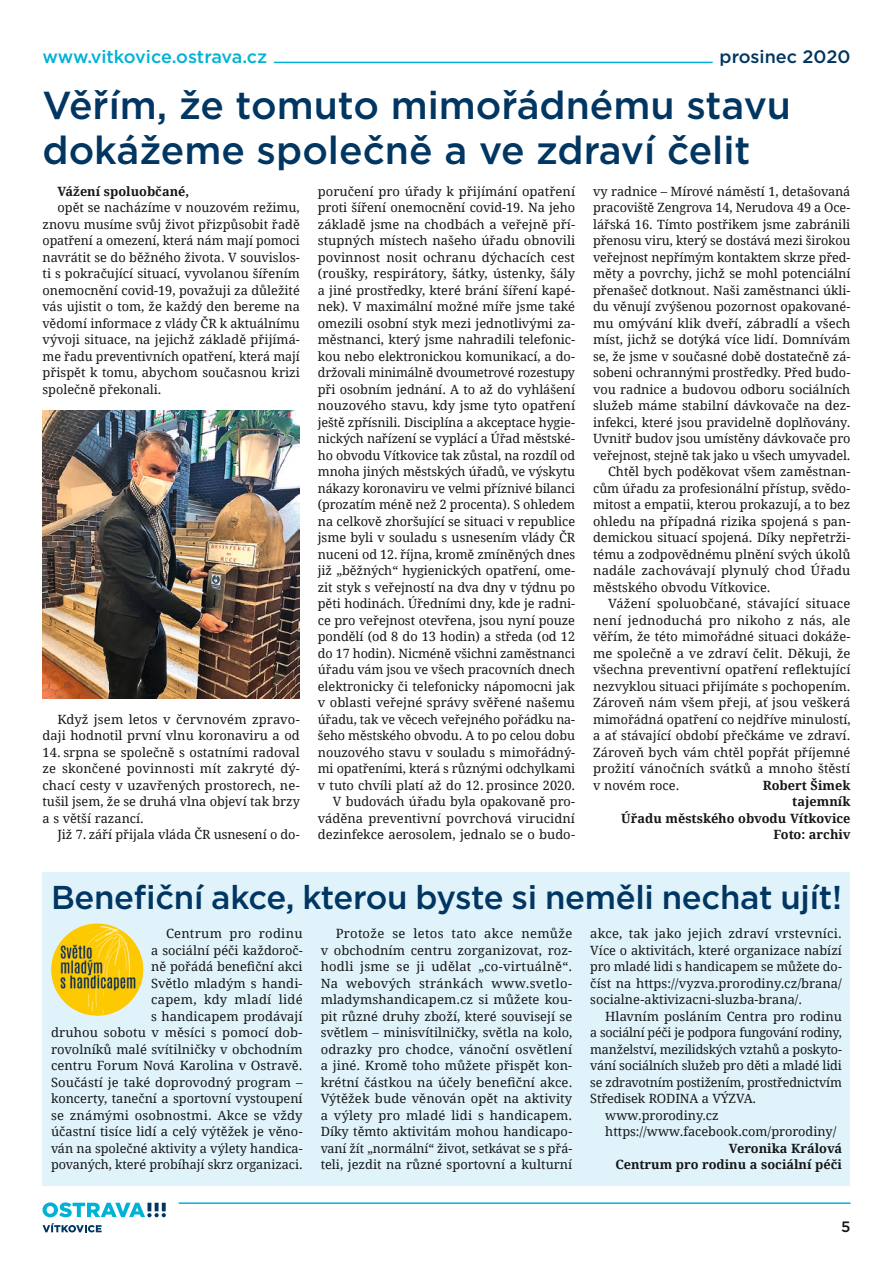
<style>
.page{position:relative;width:893px;height:1263px;background:#fff}
.page>*{position:absolute;margin:0;border:0;box-sizing:border-box;transform-origin:0 0}
.t1{font:500 39px/45px "Gotham";color:#003661}
.t2{font:500 33px "Gotham";letter-spacing:-.01em;color:#003661}
.t3{font:500 18px "Gotham";letter-spacing:-.01em;color:#00b2d4}
.t4{font:500 18px "Gotham";color:#003661}
.t5{font:500 15px "Gotham";color:#151616}
.t6{font:12.75px/16.5px "Droid Serif";letter-spacing:-.005em;color:#151616;text-align:justify}
.t7{font:700 12.75px/16.5px "Droid Serif";color:#151616;text-align:right}
.t8{font:12.75px "Droid Serif";letter-spacing:.015em;color:#151616}
</style>
<div class="page">
<svg style="left:43px;top:1202px;width:123px;height:15px"></svg>
<svg style="left:43px;top:1223px;width:59px;height:9px"></svg>
<hr style="left:179px;top:1202px;width:671px;height:2px;background:#00b2d4">
<hr style="left:274px;top:62px;width:439px;height:1px;background:#00b2d4">
<div style="left:43px;top:872px;width:807px;height:314px;background:#e0f3fb"></div>
<img style="left:51px;top:923px;width:92px;height:93px">
<img style="left:43px;top:410px;width:257px;height:288px">
<h3 class="t3" style="left:43px;top:45px;width:226px">www.vitkovice.ostrava.cz</h3>
<h3 class="t4" style="left:720px;top:45px;width:132px">prosinec 2020</h3>
<h1 class="t1" style="left:43px;top:82px;width:750px">Věřím, že tomuto mimořádnému stavu dokážeme společně a ve zdraví čelit</h1>
<p class="t7" style="left:58px;top:183px;width:133px">Vážení spoluobčané,</p>
<p class="t6" style="left:43px;top:200px;width:259px;text-indent:15px">opět se nacházíme v nouzovém režimu, znovu musíme svůj život přizpůsobit řadě opatření a omezení, která nám mají pomoci navrátit se do běžného života. V souvislos&shy;ti s pokračující situací, vyvolanou šířením onemocnění covid-19, považuji za důležité vás ujistit o tom, že každý den bereme na vědomí informace z vlády ČR k aktuálnímu vývoji situace, na jejichž základě přijímá&shy;me řadu preventivních opatření, která mají přispět k tomu, abychom současnou krizi společně překonali.</p>
<p class="t6" style="left:318px;top:183px;width:259px;text-align:right">poručení pro úřady k přijímání opatření proti šíření onemocnění covid-19. Na jeho základě jsme na chodbách a veřejně pří&shy;stupných místech našeho úřadu obnovili povinnost nosit ochranu dýchacích cest (roušky, respirátory, šátky, ústenky, šály a jiné prostředky, které brání šíření kapé&shy;nek). V maximální možné míře jsme také omezili osobní styk mezi jednotlivými za&shy;městnanci, který jsme nahradili telefonic&shy;kou nebo elektronickou komunikací, a do&shy;držovali minimálně dvoumetrové rozestupy při osobním jednání. A to až do vyhlášení nouzového stavu, kdy jsme tyto opatření ještě zpřísnili. Disciplína a akceptace hygie&shy;nických nařízení se vyplácí a Úřad městské&shy;ho obvodu Vítkovice tak zůstal, na rozdíl od mnoha jiných městských úřadů, ve výskytu nákazy koronaviru ve velmi příznivé bilanci (prozatím méně než 2 procenta). S ohledem na celkově zhoršující se situaci v republice jsme byli v souladu s usnesením vlády ČR nuceni od 12. října, kromě zmíněných dnes již „běžných“ hygienických opatření, ome&shy;zit styk s veřejností na dva dny v týdnu po pěti hodinách. Úředními dny, kde je radni&shy;ce pro veřejnost otevřena, jsou nyní pouze pondělí (od 8 do 13 hodin) a středa (od 12 do 17 hodin). Nicméně všichni zaměstnanci úřadu vám jsou ve všech pracovních dnech elektronicky či telefonicky nápomocni jak v oblasti veřejné správy svěřené našemu úřadu, tak ve věcech veřejného pořádku na&shy;šeho městského obvodu. A to po celou dobu nouzového stavu v souladu s mimořádný&shy;mi opatřeními, která s různými odchylkami v tuto chvíli platí až do 12. prosince 2020.<br>V budovách úřadu byla opakovaně pro&shy;váděna preventivní povrchová virucidní dezinfekce aerosolem, jednalo se o budo-</p>
<p class="t6" style="left:593px;top:183px;width:259px">vy radnice – Mírové náměstí 1, detašovaná</p>
<p class="t6" style="left:593px;top:200px;width:259px">pracoviště Zengrova 14, Nerudova 49 a Oce-</p>
<p class="t6" style="left:593px;top:216px;width:259px">lářská 16. Tímto postřikem jsme zabránili</p>
<p class="t6" style="left:593px;top:233px;width:259px">přenosu viru, který se dostává mezi širokou</p>
<p class="t6" style="left:593px;top:249px;width:259px">veřejnost nepřímým kontaktem skrze před-</p>
<p class="t6" style="left:593px;top:266px;width:259px">měty a povrchy, jichž se mohl potenciální</p>
<p class="t6" style="left:593px;top:282px;width:259px">přenašeč dotknout. Naši zaměstnanci úkli-</p>
<p class="t6" style="left:593px;top:299px;width:259px">du věnují zvýšenou pozornost opakované-</p>
<p class="t6" style="left:593px;top:315px;width:259px">mu omývání klik dveří, zábradlí a všech</p>
<p class="t6" style="left:593px;top:332px;width:259px">míst, jichž se dotýká více lidí. Domnívám</p>
<p class="t6" style="left:593px;top:348px;width:259px">se, že jsme v současné době dostatečně zá-</p>
<p class="t6" style="left:593px;top:365px;width:259px">sobeni ochrannými prostředky. Před budo-</p>
<p class="t6" style="left:593px;top:381px;width:259px">vou radnice a budovou odboru sociálních</p>
<p class="t6" style="left:593px;top:398px;width:259px">služeb máme stabilní dávkovače na dez-</p>
<p class="t6" style="left:593px;top:414px;width:259px">infekci, které jsou pravidelně doplňovány.</p>
<p class="t6" style="left:593px;top:431px;width:259px">Uvnitř budov jsou umístěny dávkovače pro</p>
<p class="t6" style="left:593px;top:447px;width:259px">veřejnost, stejně tak jako u všech umyvadel.</p>
<p class="t6" style="left:608px;top:464px;width:244px">Chtěl bych poděkovat všem zaměstnan-</p>
<p class="t6" style="left:593px;top:480px;width:259px">cům úřadu za profesionální přístup, svědo-</p>
<p class="t6" style="left:593px;top:497px;width:259px">mitost a empatii, kterou prokazují, a to bez</p>
<p class="t6" style="left:593px;top:513px;width:259px">ohledu na případná rizika spojená s pan-</p>
<p class="t6" style="left:593px;top:530px;width:259px">demickou situací spojená. Díky nepřetrži-</p>
<p class="t6" style="left:593px;top:546px;width:259px">tému a zodpovědnému plnění svých úkolů</p>
<p class="t6" style="left:593px;top:563px;width:259px">nadále zachovávají plynulý chod Úřadu</p>
<p class="t6" style="left:593px;top:579px;width:179px">městského obvodu Vítkovice.</p>
<p class="t8" style="left:608px;top:596px;width:244px">Vážení spoluobčané, stávající situace</p>
<p class="t8" style="left:593px;top:612px;width:259px">není jednoduchá pro nikoho z nás, ale</p>
<p class="t6" style="left:593px;top:629px;width:259px">věřím, že této mimořádné situaci dokáže-</p>
<p class="t6" style="left:593px;top:645px;width:259px">me společně a ve zdraví čelit. Děkuji, že</p>
<p class="t6" style="left:593px;top:662px;width:259px">všechna preventivní opatření reflektující</p>
<p class="t6" style="left:593px;top:678px;width:259px">nezvyklou situaci přijímáte s pochopením.</p>
<p class="t6" style="left:593px;top:695px;width:259px">Zároveň nám všem přeji, ať jsou veškerá</p>
<p class="t6" style="left:593px;top:711px;width:259px">mimořádná opatření co nejdříve minulostí,</p>
<p class="t6" style="left:593px;top:728px;width:259px">a ať stávající období přečkáme ve zdraví.</p>
<p class="t6" style="left:593px;top:744px;width:259px">Zároveň bych vám chtěl popřát příjemné</p>
<p class="t6" style="left:593px;top:761px;width:259px">prožití vánočních svátků a mnoho štěstí</p>
<p class="t6" style="left:593px;top:777px;width:88px">v novém roce.</p>
<p class="t6" style="left:43px;top:711px;width:259px;text-align:right">Když jsem letos v červnovém zpravo&shy;daji hodnotil první vlnu koronaviru a od</p>
<p class="t6" style="left:43px;top:744px;width:259px">14. srpna se společně s ostatními radoval ze skončené povinnosti mít zakryté dý&shy;chací cesty v uzavřených prostorech, ne&shy;tušil jsem, že se druhá vlna objeví tak brzy a s větší razancí.</p>
<p class="t6" style="left:58px;top:827px;width:244px">Již 7. září přijala vláda ČR usnesení o do-</p>
<p class="t7" style="left:621px;top:777px;width:231px">Robert Šimek<br>tajemník<br>Úřadu městského obvodu Vítkovice<br>Foto: archiv</p>
<h2 class="t2" style="left:51px;top:876px;width:792px">Benefiční akce, kterou byste si neměli nechat ujít!</h2>
<p class="t6" style="left:51px;top:926px;width:253px;text-align:right">Centrum pro rodinu<br>a sociální péči každoroč-<br>ně pořádá benefiční akci<br>Světlo mladým s handi-<br>capem, kdy mladí lidé<br>s handicapem prodávají<br>druhou sobotu v měsíci s pomocí dob&shy;rovolníků malé svítilničky v obchodním centru Forum Nová Karolina v Ostravě.<br>Součástí je také doprovodný program – koncerty, taneční a sportovní vystoupení se známými osobnostmi. Akce se vždy účastní tisíce lidí a celý výtěžek je věno&shy;ván na společné aktivity a výlety handica&shy;povaných, které probíhají skrz organizaci.</p>
<p class="t6" style="left:321px;top:926px;width:253px;text-indent:15px">Protože se letos tato akce nemůže v obchodním centru zorganizovat, roz&shy;hodli jsme se ji udělat „co-‑virtuálně“.<br>Na webových stránkách www.svetlo&shy;mladymshandicapem.cz si můžete kou&shy;pit různé druhy zboží, které souvisejí se světlem – minisvítilničky, světla na kolo, odrazky pro chodce, vánoční osvětlení a jiné. Kromě toho můžete přispět kon&shy;krétní částkou na účely benefiční akce.<br>Výtěžek bude věnován opět na aktivity a výlety pro mladé lidi s handicapem.<br>Díky těmto aktivitám mohou handicapo&shy;vaní žít „normální“ život, setkávat se s přá&shy;teli, jezdit na různé sportovní a kulturní</p>
<p class="t6" style="left:590px;top:926px;width:253px">akce, tak jako jejich zdraví vrstevníci.<br>Více o aktivitách, které organizace nabízí pro mladé lidi s handicapem se můžete do&shy;číst na https://vyzva.prorodiny.cz/brana/ socialne-‑ aktivizacni-‑sluzba-‑brana/.</p>
<p class="t6" style="left:605px;top:1008px;width:238px">Hlavním posláním Centra pro rodinu</p>
<p class="t6" style="left:590px;top:1025px;width:253px">a sociální péči je podpora fungování rodiny,</p>
<p class="t6" style="left:590px;top:1041px;width:253px">manželství, mezilidských vztahů a poskyto-</p>
<p class="t6" style="left:590px;top:1058px;width:253px">vání sociálních služeb pro děti a mladé lidi</p>
<p class="t6" style="left:590px;top:1074px;width:253px">se zdravotním postižením, prostřednictvím</p>
<p class="t6" style="left:590px;top:1091px;width:167px">Středisek RODINA a VÝZVA.</p>
<p class="t6" style="left:605px;top:1107px;width:115px">www.prorodiny.cz</p>
<p class="t6" style="left:605px;top:1124px;width:233px">https://www.facebook.com/prorodiny/</p>
<p class="t7" style="left:615px;top:1140px;width:228px">Veronika Králová<br>Centrum pro rodinu a sociální péči</p>
<p class="t5" style="left:841px;top:1217px;width:11px">5</p>
</div>
